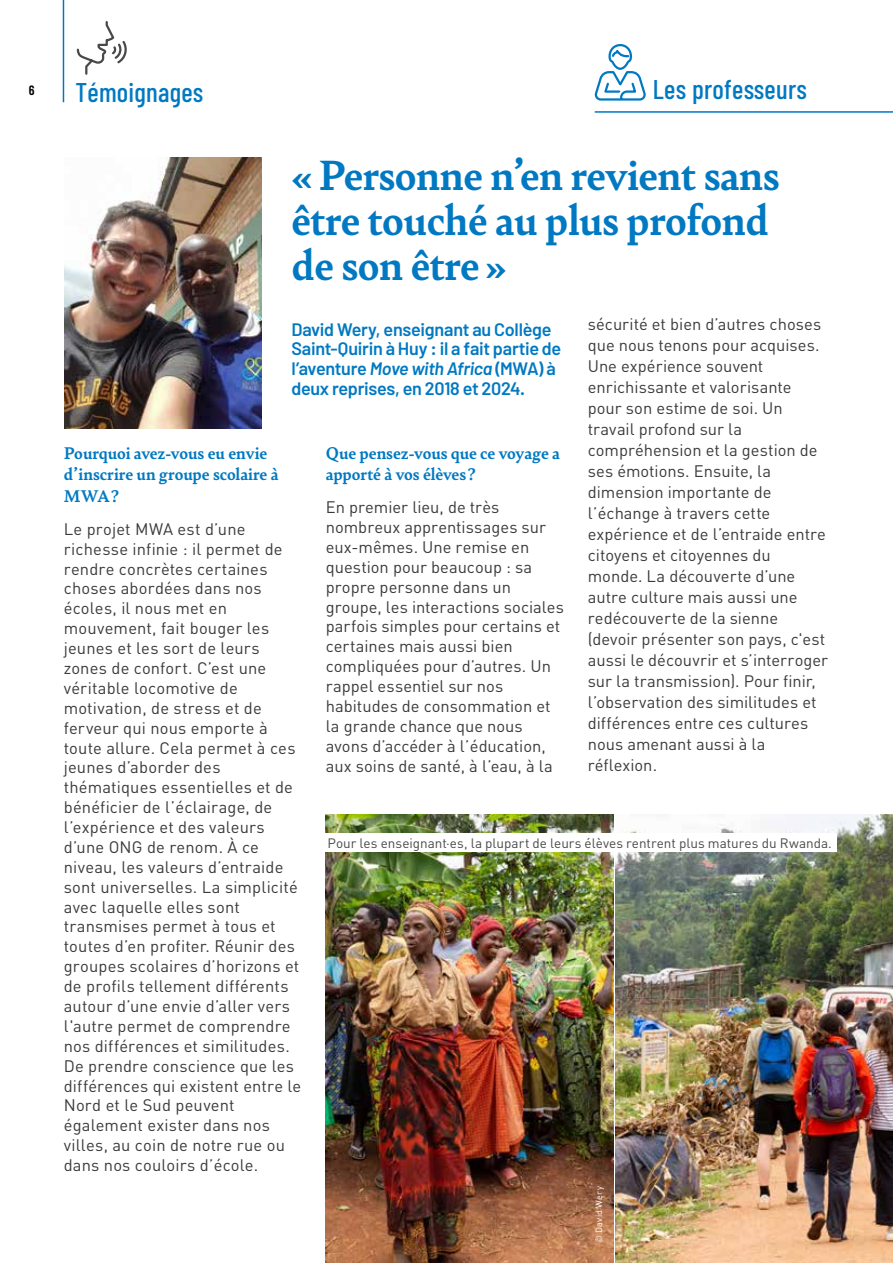
<style>
.page{position:relative;width:893px;height:1263px;background:#fff}
.page>*{position:absolute;margin:0;border:0;box-sizing:border-box;transform-origin:0 0}
.t1{font:700 45px/45px "Bely";letter-spacing:-.01em;color:#0079c2}
.t2{font:500 27px "Barlow Condensed";letter-spacing:.01em;color:#0079c2}
.t3{font:600 18px/19.6px "Barlow";letter-spacing:-.015em;color:#0079c2}
.t4{font:700 18px/21.8px "Bely";color:#0079c2}
.t5{font:16.5px/20px "DIN Pro";letter-spacing:.005em;color:#3a3a39}
.t6{font:13.5px "DIN Pro";color:#484847}
.t7{font:600 13.5px "Barlow Condensed";color:#000}
.t8{font:9px "DIN Pro";letter-spacing:.03em;color:#fff}
.s1{font-style:italic}
</style>
<div class="page">
<hr style="left:63px;top:0;width:1px;height:102px;background:#0079c2">
<svg style="left:76px;top:21px;width:51px;height:54px"></svg>
<svg style="left:594px;top:44px;width:51px;height:57px"></svg>
<img style="left:64px;top:157px;width:198px;height:271px">
<img style="left:326px;top:814px;width:287px;height:449px">
<img style="left:615px;top:814px;width:278px;height:449px">
<hr style="left:595px;top:111px;width:298px;height:2px;background:#0079c2">
<div style="left:323px;top:833px;width:514px;height:19px;background:#fff"></div>
<p class="t7" style="left:29px;top:82px;width:7px">6</p>
<h2 class="t2" style="left:653px;top:73px;width:156px">Les professeurs</h2>
<h2 class="t2" style="left:75px;top:75px;width:129px">Témoignages</h2>
<h1 class="t1" style="left:291px;top:150px;width:490px">« Personne n’en revient sans être touché au plus profond de son être »</h1>
<p class="t5" style="left:588px;top:312px;width:242px;line-height:21px">sécurité et bien d’autres choses que nous tenons pour acquises.<br>Une expérience souvent enrichissante et valorisante pour son estime de soi. Un travail profond sur la compréhension et la gestion de ses émotions. Ensuite, la dimension importante de l’échange à travers cette expérience et de l’entraide entre citoyens et citoyennes du monde. La découverte d’une autre culture mais aussi une redécouverte de la sienne (devoir présenter son pays, c'est aussi le découvrir et s’interroger sur la transmission). Pour finir, l’observation des similitudes et différences entre ces cultures nous amenant aussi à la réflexion.</p>
<p class="t3" style="left:291px;top:319px;width:271px">David Wery, enseignant au Collège Saint-Quirin à Huy : il a fait partie de l’aventure <span class="s1">Move with Africa</span> (MWA) à deux reprises, en 2018 et 2024.</p>
<p class="t4" style="left:326px;top:441px;width:236px">Que pensez-vous que ce voyage a apporté à vos élèves ?</p>
<p class="t5" style="left:326px;top:495px;width:240px">En premier lieu, de très nombreux apprentissages sur eux-mêmes. Une remise en question pour beaucoup : sa propre personne dans un groupe, les interactions sociales parfois simples pour certains et certaines mais aussi bien compliquées pour d’autres. Un rappel essentiel sur nos habitudes de consommation et la grande chance que nous avons d’accéder à l’éducation, aux soins de santé, à l’eau, à la</p>
<p class="t4" style="left:64px;top:441px;width:216px">Pourquoi avez-vous eu envie d’inscrire un groupe scolaire à<br>MWA ?</p>
<p class="t5" style="left:64px;top:517px;width:239px">Le projet MWA est d’une richesse infinie : il permet de rendre concrètes certaines choses abordées dans nos écoles, il nous met en mouvement, fait bouger les jeunes et les sort de leurs zones de confort. C’est une véritable locomotive de motivation, de stress et de ferveur qui nous emporte à toute allure. Cela permet à ces jeunes d’aborder des thématiques essentielles et de bénéficier de l’éclairage, de l’expérience et des valeurs d’une ONG de renom. À ce niveau, les valeurs d’entraide sont universelles. La simplicité avec laquelle elles sont transmises permet à tous et toutes d’en profiter. Réunir des groupes scolaires d’horizons et de profils tellement différents autour d’une envie d’aller vers l'autre permet de comprendre nos différences et similitudes.<br>De prendre conscience que les différences qui existent entre le<br>Nord et le Sud peuvent également exister dans nos villes, au coin de notre rue ou dans nos couloirs d’école.</p>
<p class="t6" style="left:328px;top:832px;width:506px">Pour les enseignant·es, la plupart de leurs élèves rentrent plus matures du Rwanda.</p>
<p class="t8" style="left:592px;top:1243px;width:58px;rotate:-90deg">© David Wery</p>
</div>
